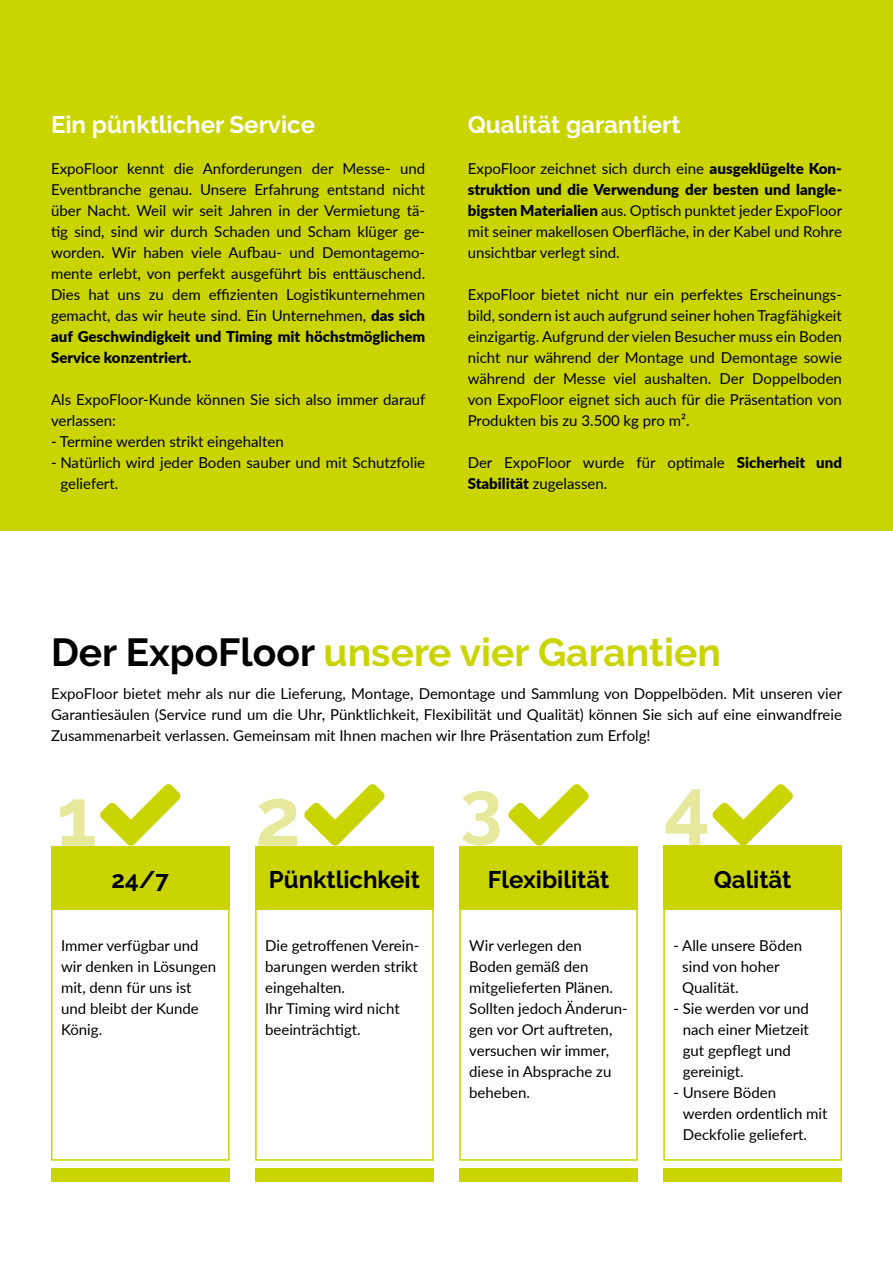
<style>
.page{position:relative;width:893px;height:1263px;background:#fff}
.page>*{position:absolute;margin:0;border:0;box-sizing:border-box;transform-origin:0 0}
.t1{font:700 39px "Raleway";color:#cad400}
.t2{font:700 24px "Raleway";color:#fff}
.t3{font:700 24px "Raleway";color:#000}
.t4{font:15px/21px "Lato";color:#000}
.s1{font-weight:900}
.s2{color:#000}
</style>
<div class="page">
<svg style="left:304px;top:784px;width:81px;height:62px"></svg>
<svg style="left:508px;top:784px;width:81px;height:62px"></svg>
<div style="left:51px;top:1168px;width:179px;height:14px;background:#cad400"></div>
<div style="left:255px;top:1168px;width:179px;height:14px;background:#cad400"></div>
<div style="left:459px;top:1168px;width:179px;height:14px;background:#cad400"></div>
<div style="left:663px;top:1168px;width:179px;height:14px;background:#cad400"></div>
<div style="left:0;top:0;width:893px;height:531px;background:#cad400"></div>
<svg style="left:60px;top:784px;width:120px;height:62px"></svg>
<svg style="left:258px;top:798px;width:39px;height:48px"></svg>
<svg style="left:462px;top:791px;width:37px;height:55px"></svg>
<svg style="left:665px;top:784px;width:128px;height:62px"></svg>
<div style="left:51px;top:908px;width:179px;height:253px;border:2px solid #cad400"></div>
<div style="left:255px;top:908px;width:179px;height:253px;border:2px solid #cad400"></div>
<div style="left:459px;top:908px;width:179px;height:253px;border:2px solid #cad400"></div>
<div style="left:663px;top:908px;width:179px;height:253px;border:2px solid #cad400"></div>
<div style="left:51px;top:846px;width:179px;height:62px;background:#cad400"></div>
<div style="left:255px;top:846px;width:179px;height:62px;background:#cad400"></div>
<div style="left:459px;top:846px;width:179px;height:62px;background:#cad400"></div>
<div style="left:663px;top:846px;width:179px;height:63px;background:#cad400"></div>
<h2 class="t2" style="left:51px;top:111px;width:266px">Ein pünktlicher Service</h2>
<p class="t4" style="left:51px;top:157px;width:376px;text-align:justify">ExpoFloor kennt die Anforderungen der Messe- und Eventbranche genau. Unsere Erfahrung entstand nicht über Nacht. Weil wir seit Jahren in der Vermietung tä&shy;tig sind, sind wir durch Schaden und Scham klüger ge&shy;worden. Wir haben viele Aufbau- und Demontagemo&shy;mente erlebt, von perfekt ausgeführt bis enttäuschend.<br>Dies hat uns zu dem effizienten Logistikunternehmen gemacht, das wir heute sind. Ein Unternehmen, <span class="s1">das sich auf Geschwindigkeit und Timing mit höchstmöglichem Service konzentriert.</span></p>
<p class="t4" style="left:51px;top:388px;width:376px">Als ExpoFloor-Kunde können Sie sich also immer darauf verlassen:</p>
<p class="t4" style="left:51px;top:430px;width:234px">- Termine werden strikt eingehalten</p>
<p class="t4" style="left:60px;top:451px;width:366px;text-indent:-9px">- Natürlich wird jeder Boden sauber und mit Schutzfolie geliefert.</p>
<h2 class="t2" style="left:468px;top:111px;width:214px">Qualität garantiert</h2>
<p class="t4" style="left:468px;top:157px;width:376px;text-align:justify">ExpoFloor zeichnet sich durch eine <span class="s1">ausgeklügelte Kon&shy;struktion und die Verwendung der besten und langle&shy;bigsten Materialien</span> aus. Optisch punktet jeder ExpoFloor mit seiner makellosen Oberfläche, in der Kabel und Rohre unsichtbar verlegt sind.</p>
<p class="t4" style="left:468px;top:283px;width:376px;text-align:justify">ExpoFloor bietet nicht nur ein perfektes Erscheinungs&shy;bild, sondern ist auch aufgrund seiner hohen Tragfähigkeit einzigartig. Aufgrund der vielen Besucher muss ein Boden nicht nur während der Montage und Demontage sowie während der Messe viel aushalten. Der Doppelboden von ExpoFloor eignet sich auch für die Präsentation von Produkten bis zu 3.500 kg pro m².</p>
<p class="t4" style="left:468px;top:451px;width:376px">Der ExpoFloor wurde für optimale <span class="s1">Sicherheit und<br>Stabilität</span> zugelassen.</p>
<h1 class="t1" style="left:51px;top:630px;width:672px"><span class="s2">Der ExpoFloor</span> unsere vier Garantien</h1>
<p class="t4" style="left:51px;top:682px;width:793px;text-align:justify">ExpoFloor bietet mehr als nur die Lieferung, Montage, Demontage und Sammlung von Doppelböden. Mit unseren vier Garantiesäulen (Service rund um die Uhr, Pünktlichkeit, Flexibilität und Qualität) können Sie sich auf eine einwandfreie Zusammenarbeit verlassen. Gemeinsam mit Ihnen machen wir Ihre Präsentation zum Erfolg!</p>
<h2 class="t3" style="left:112px;top:866px;width:59px">24/7</h2>
<h2 class="t3" style="left:269px;top:865px;width:153px">Pünktlichkeit</h2>
<h2 class="t3" style="left:488px;top:865px;width:123px">Flexibilität</h2>
<h2 class="t3" style="left:714px;top:865px;width:79px">Qalität</h2>
<p class="t4" style="left:61px;top:934px;width:157px">Immer verfügbar und wir denken in Lösungen mit, denn für uns ist und bleibt der Kunde<br>König.</p>
<p class="t4" style="left:265px;top:934px;width:156px">Die getroffenen Verein&shy;barungen werden strikt eingehalten.<br>Ihr Timing wird nicht beeinträchtigt.</p>
<p class="t4" style="left:469px;top:934px;width:160px">Wir verlegen den<br>Boden gemäß den mitgelieferten Plänen.<br>Sollten jedoch Änderun&shy;gen vor Ort auftreten, versuchen wir immer, diese in Absprache zu beheben.</p>
<p class="t4" style="left:682px;top:934px;width:121px;text-indent:-9px">- Alle unsere Böden sind von hoher<br>Qualität.</p>
<p class="t4" style="left:683px;top:997px;width:128px;text-indent:-9px">- Sie werden vor und nach einer Mietzeit gut gepflegt und gereinigt.</p>
<p class="t4" style="left:683px;top:1081px;width:146px;text-indent:-9px">- Unsere Böden werden ordentlich mit<br>Deckfolie geliefert.</p>
</div>
